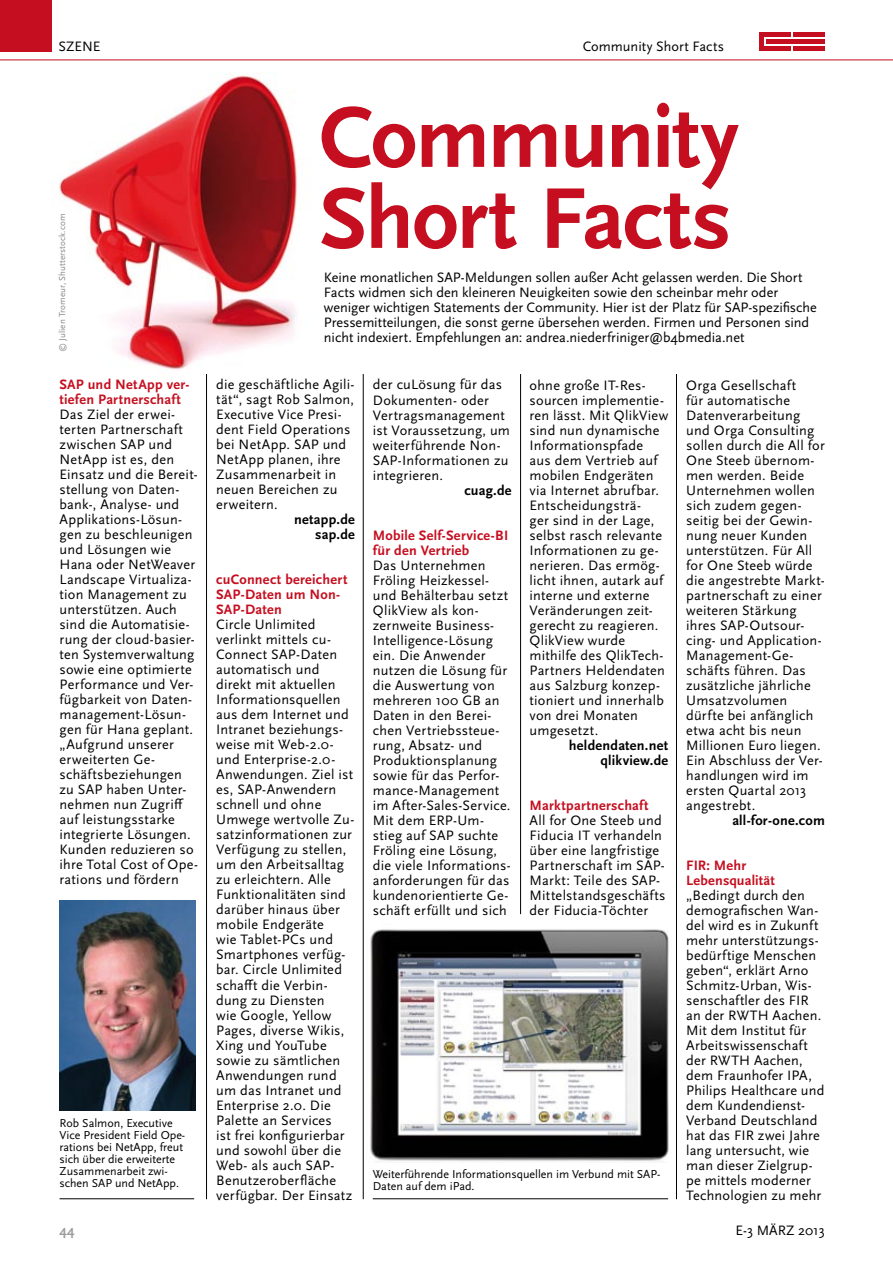
<style>
.page{position:relative;width:893px;height:1263px;background:#fff}
.page>*{position:absolute;margin:0;border:0;box-sizing:border-box;transform-origin:0 0}
.t1{font:700 90px/81px "Scala Sans OT";letter-spacing:-.02em;color:#c50e1f}
.t2{font:14.25px/15px "Scala Sans OT";letter-spacing:.015em;color:#000}
.t3{font:700 14.25px/15px "Scala Sans OT";letter-spacing:.015em;color:#c50e1f}
.t4{font:700 14.25px/15px "Scala Sans OT";letter-spacing:.015em;color:#000;text-align:right}
.t5{font:700 14.25px "Scala Sans OT";color:#9c9d9f}
.t6{font:12px/12px "Scala Sans OT";color:#000}
.t7{font:9px "Scala Sans OT";letter-spacing:.01em;color:#87888a}
</style>
<div class="page">
<div style="left:0;top:0;width:51px;height:51px;background:#c50e1f"></div>
<div style="left:759px;top:32px;width:32px;height:5px;background:#c50e1f"></div>
<div style="left:794px;top:32px;width:31px;height:5px;background:#c50e1f"></div>
<hr style="left:766px;top:40px;width:59px;height:4px;background:#c50e1f">
<hr style="left:759px;top:47px;width:32px;height:4px;background:#c50e1f">
<hr style="left:794px;top:47px;width:31px;height:4px;background:#c50e1f">
<div style="left:759px;top:32px;width:5px;height:19px;background:#c50e1f"></div>
<hr style="left:0;top:60px;width:893px;height:1px;background:#c50e1f">
<img style="left:59px;top:73px;width:239px;height:297px">
<img style="left:60px;top:901px;width:135px;height:210px">
<hr style="left:60px;top:1198px;width:134px;height:1px;background:#000">
<img style="left:370px;top:929px;width:299px;height:234px">
<hr style="left:373px;top:1198px;width:295px;height:1px;background:#000">
<hr style="left:206px;top:374px;width:1px;height:825px;background:#000">
<hr style="left:363px;top:374px;width:1px;height:825px;background:#000">
<hr style="left:676px;top:374px;width:1px;height:825px;background:#000">
<hr style="left:520px;top:374px;width:1px;height:540px;background:#000">
<p class="t2" style="left:58px;top:39px;width:44px">SZENE</p>
<p class="t2" style="left:583px;top:39px;width:143px">Community Short Facts</p>
<p class="t7" style="left:57px;top:352px;width:139px;rotate:-90deg">© Julien Tromeur, Shutterstock.com</p>
<p class="t3" style="left:60px;top:377px;width:131px">SAP und NetApp ver&shy;tiefen Partnerschaft</p>
<p class="t2" style="left:60px;top:407px;width:140px">Das Ziel der erwei&shy;terten Partnerschaft zwischen SAP und<br>NetApp ist es, den<br>Einsatz und die Bereit&shy;stellung von Daten&shy;bank-, Analyse- und<br>Applikations-Lösun&shy;gen zu beschleunigen und Lösungen wie<br>Hana oder NetWeaver<br>Landscape Virtualiza&shy;tion Management zu unterstützen. Auch sind die Automatisie&shy;rung der cloud-basier&shy;ten Systemverwaltung sowie eine optimierte<br>Performance und Ver&shy;fügbarkeit von Daten&shy;management-Lösun&shy;gen für Hana geplant. „Aufgrund unserer erweiterten Ge&shy;schäftsbeziehungen zu SAP haben Unter&shy;nehmen nun Zugriff auf leistungsstarke integrierte Lösungen.<br>Kunden reduzieren so ihre Total Cost of Ope&shy;rations und fördern</p>
<p class="t6" style="left:60px;top:1117px;width:127px">Rob Salmon, Executive<br>Vice President Field Ope&shy;rations bei NetApp, freut sich über die erweiterte<br>Zusammenarbeit zwi&shy;schen SAP und NetApp.</p>
<h1 class="t1" style="left:319px;top:97px;width:421px">Community<br>Short Facts</h1>
<p class="t2" style="left:324px;top:270px;width:494px">Keine monatlichen SAP-Meldungen sollen außer Acht gelassen werden. Die Short Facts widmen sich den kleineren Neuigkeiten sowie den scheinbar mehr oder weniger wichtigen Statements der Community. Hier ist der Platz für SAP-spezifische Pressemitteilungen, die sonst gerne übersehen werden. Firmen und Personen sind nicht indexiert. Empfehlungen an: andrea.niederfriniger@b4bmedia.net</p>
<p class="t2" style="left:216px;top:377px;width:140px">die geschäftliche Agili&shy;tät“, sagt Rob Salmon,<br>Executive Vice Presi&shy;dent Field Operations bei NetApp. SAP und<br>NetApp planen, ihre<br>Zusammenarbeit in neuen Bereichen zu erweitern.</p>
<p class="t4" style="left:294px;top:512px;width:62px">netapp.de sap.de</p>
<p class="t3" style="left:216px;top:572px;width:133px">cuConnect bereichert<br>SAP-Daten um Non-<br>SAP-Daten</p>
<p class="t2" style="left:216px;top:617px;width:140px">Circle Unlimited verlinkt mittels cu-<br>Connect SAP-Daten automatisch und direkt mit aktuellen<br>Informationsquellen aus dem Internet und<br>Intranet beziehungs&shy;weise mit Web-2.0- und Enterprise-2.0-<br>Anwendungen. Ziel ist es, SAP-Anwendern schnell und ohne<br>Umwege wertvolle Zu&shy;satzinformationen zur<br>Verfügung zu stellen, um den Arbeitsalltag zu erleichtern. Alle<br>Funktionalitäten sind darüber hinaus über mobile Endgeräte<br>wie Tablet-PCs und<br>Smartphones verfüg&shy;bar. Circle Unlimited schafft die Verbin&shy;dung zu Diensten<br>wie Google, Yellow<br>Pages, diverse Wikis,<br>Xing und YouTube sowie zu sämtlichen<br>Anwendungen rund um das Intranet und<br>Enterprise 2.0. Die<br>Palette an Services<br>ist frei konfigurierbar und sowohl über die<br>Web- als auch SAP-<br>Benutzeroberfläche verfügbar. Der Einsatz</p>
<p class="t2" style="left:373px;top:377px;width:139px">der cuLösung für das<br>Dokumenten- oder<br>Vertragsmanagement ist Voraussetzung, um weiterführende Non-<br>SAP-Informationen zu integrieren.</p>
<p class="t4" style="left:464px;top:482px;width:49px">cuag.de</p>
<p class="t3" style="left:373px;top:527px;width:137px">Mobile Self-Service-BI für den Vertrieb</p>
<p class="t2" style="left:373px;top:557px;width:139px">Das Unternehmen<br>Fröling Heizkessel&shy;und Behälterbau setzt<br>QlikView als kon&shy;zernweite Business-<br>Intelligence-Lösung ein. Die Anwender nutzen die Lösung für die Auswertung von mehreren 100 GB an<br>Daten in den Berei&shy;chen Vertriebssteue&shy;rung, Absatz- und<br>Produktionsplanung sowie für das Perfor&shy;mance-Management im After-Sales-Service.<br>Mit dem ERP-Um&shy;stieg auf SAP suchte<br>Fröling eine Lösung, die viele Informations&shy;anforderungen für das kundenorientierte Ge&shy;schäft erfüllt und sich</p>
<p class="t2" style="left:530px;top:377px;width:140px">ohne große IT-Res&shy;sourcen implementie&shy;ren lässt. Mit QlikView sind nun dynamische<br>Informationspfade<br>aus dem Vertrieb auf mobilen Endgeräten via Internet abrufbar.<br>Entscheidungsträ-<br>ger sind in der Lage, selbst rasch relevante<br>Informationen zu ge&shy;nerieren. Das ermög&shy;licht ihnen, autark auf interne und externe<br>Veränderungen zeit&shy;gerecht zu reagieren.<br>QlikView wurde mithilfe des QlikTech-<br>Partners Heldendaten aus Salzburg konzep&shy;tioniert und innerhalb von drei Monaten umgesetzt.</p>
<p class="t4" style="left:569px;top:738px;width:101px">heldendaten.net qlikview.de</p>
<p class="t3" style="left:530px;top:798px;width:120px">Marktpartnerschaft</p>
<p class="t2" style="left:530px;top:813px;width:138px">All for One Steeb und<br>Fiducia IT verhandeln über eine langfristige<br>Partnerschaft im SAP-<br>Markt: Teile des SAP-<br>Mittelstandsgeschäfts der Fiducia-Töchter</p>
<p class="t6" style="left:373px;top:1168px;width:289px">Weiterführende Informationsquellen im Verbund mit SAP-<br>Daten auf dem iPad.</p>
<p class="t2" style="left:686px;top:378px;width:140px">Orga Gesellschaft<br>für automatische<br>Datenverarbeitung und Orga Consulting sollen durch die All for<br>One Steeb übernom&shy;men werden. Beide<br>Unternehmen wollen sich zudem gegen&shy;seitig bei der Gewin&shy;nung neuer Kunden unterstützen. Für All for One Steeb würde die angestrebte Markt&shy;partnerschaft zu einer weiteren Stärkung ihres SAP-Outsour&shy;cing- und Application-<br>Management-Ge&shy;schäfts führen. Das zusätzliche jährliche<br>Umsatzvolumen dürfte bei anfänglich etwa acht bis neun<br>Millionen Euro liegen.<br>Ein Abschluss der Ver&shy;handlungen wird im ersten Quartal 2013 angestrebt.</p>
<p class="t4" style="left:732px;top:813px;width:94px">all-for-one.com</p>
<p class="t3" style="left:686px;top:858px;width:90px">FIR: Mehr<br>Lebensqualität</p>
<p class="t2" style="left:686px;top:888px;width:140px">„Bedingt durch den demografischen Wan&shy;del wird es in Zukunft mehr unterstützungs&shy;bedürftige Menschen geben“, erklärt Arno<br>Schmitz-Urban, Wis&shy;senschaftler des FIR an der RWTH Aachen.<br>Mit dem Institut für<br>Arbeitswissenschaft der RWTH Aachen, dem Fraunhofer IPA,<br>Philips Healthcare und dem Kundendienst-<br>Verband Deutschland hat das FIR zwei Jahre lang untersucht, wie man dieser Zielgrup&shy;pe mittels moderner<br>Technologien zu mehr</p>
<p class="t5" style="left:60px;top:1222px;width:16px">44</p>
<p class="t2" style="left:735px;top:1223px;width:91px">E-3 MÄRZ 2013</p>
</div>
